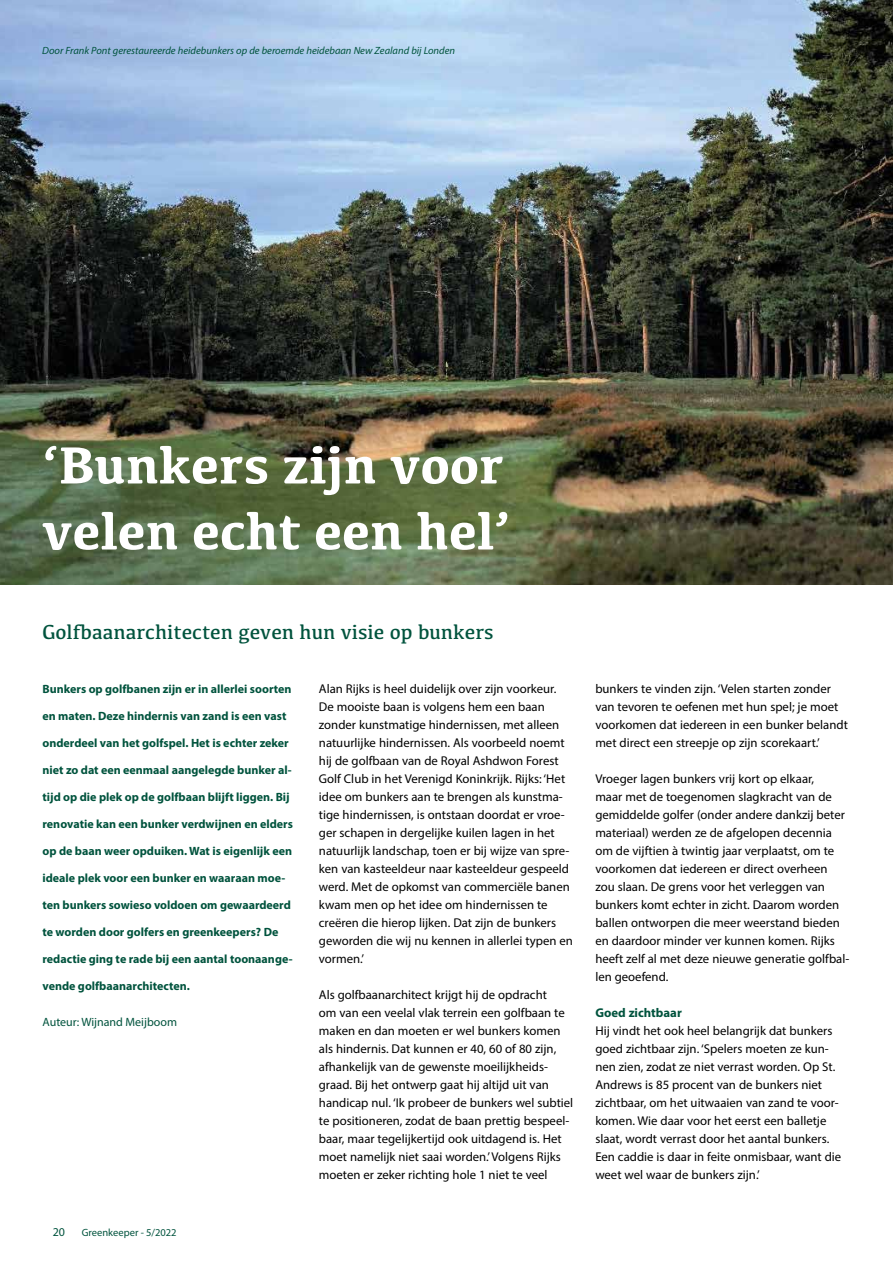
<style>
.page{position:relative;width:893px;height:1263px;background:#fff}
.page>*{position:absolute;margin:0;border:0;box-sizing:border-box;transform-origin:0 0}
.t1{font:700 54px/66px "Kefa";color:#fff}
.t2{font:21px "Kefa";color:#00533d}
.t3{font:12.75px/18px "Myriad Pro";color:#000}
.t4{font:700 12.75px "Myriad Pro";color:#00533d}
.t5{font:700 12px "Myriad Pro";color:#00533d}
.t6{font:12px "Myriad Pro";color:#00533d}
.t7{font:italic 10.5px "Myriad Pro";color:#00533d}
.t8{font:10.5px "Myriad Pro";color:#00533d}
</style>
<div class="page">
<img style="left:0;top:0;width:893px;height:585px">
<p class="t7" style="left:42px;top:44px;width:414px">Door Frank Pont gerestaureerde heidebunkers op de beroemde heidebaan New Zealand bij Londen</p>
<h1 class="t1" style="left:42px;top:429px;width:470px">‘Bunkers zijn voor velen echt een hel’</h1>
<h2 class="t2" style="left:42px;top:619px;width:453px">Golfbaanarchitecten geven hun visie op bunkers</h2>
<p class="t5" style="left:43px;top:681px;width:251px">Bunkers op golfbanen zijn er in allerlei soorten</p>
<p class="t5" style="left:43px;top:708px;width:245px">en maten. Deze hindernis van zand is een vast</p>
<p class="t5" style="left:43px;top:735px;width:248px">onderdeel van het golfspel. Het is echter zeker</p>
<p class="t5" style="left:43px;top:762px;width:251px">niet zo dat een eenmaal aangelegde bunker al-</p>
<p class="t5" style="left:43px;top:789px;width:249px">tijd op die plek op de golfbaan blijft liggen. Bij</p>
<p class="t5" style="left:43px;top:816px;width:252px">renovatie kan een bunker verdwijnen en elders</p>
<p class="t5" style="left:43px;top:843px;width:251px">op de baan weer opduiken. Wat is eigenlijk een</p>
<p class="t5" style="left:43px;top:870px;width:244px">ideale plek voor een bunker en waaraan moe-</p>
<p class="t5" style="left:43px;top:897px;width:250px">ten bunkers sowieso voldoen om gewaardeerd</p>
<p class="t5" style="left:43px;top:924px;width:237px">te worden door golfers en greenkeepers? De</p>
<p class="t5" style="left:43px;top:951px;width:252px">redactie ging te rade bij een aantal toonaange-</p>
<p class="t5" style="left:43px;top:978px;width:149px">vende golfbaanarchitecten.</p>
<p class="t6" style="left:43px;top:1015px;width:136px">Auteur: Wijnand Meijboom</p>
<p class="t6" style="left:53px;top:1224px;width:14px">20</p>
<p class="t8" style="left:82px;top:1226px;width:96px">Greenkeeper - 5/2022</p>
<p class="t3" style="left:319px;top:680px;width:256px">Alan Rijks is heel duidelijk over zijn voorkeur.<br>De mooiste baan is volgens hem een baan zonder kunstmatige hindernissen, met alleen natuurlijke hindernissen. Als voorbeeld noemt hij de golfbaan van de Royal Ashdwon Forest Golf Club in het Verenigd Koninkrijk. Rijks: ‘Het idee om bunkers aan te brengen als kunstma&shy;tige hindernissen, is ontstaan doordat er vroe&shy;ger schapen in dergelijke kuilen lagen in het natuurlijk landschap, toen er bij wijze van spre&shy;ken van kasteeldeur naar kasteeldeur gespeeld werd. Met de opkomst van commerciële banen kwam men op het idee om hindernissen te creëren die hierop lijken. Dat zijn de bunkers geworden die wij nu kennen in allerlei typen en vormen.’</p>
<p class="t3" style="left:319px;top:986px;width:256px">Als golfbaanarchitect krijgt hij de opdracht<br>om van een veelal vlak terrein een golfbaan te maken en dan moeten er wel bunkers komen als hindernis. Dat kunnen er 40, 60 of 80 zijn, afhankelijk van de gewenste moeilijkheids&shy;graad. Bij het ontwerp gaat hij altijd uit van handicap nul. ‘Ik probeer de bunkers wel subtiel te positioneren, zodat de baan prettig bespeel&shy;baar, maar tegelijkertijd ook uitdagend is. Het moet namelijk niet saai worden.’ Volgens Rijks moeten er zeker richting hole 1 niet te veel</p>
<p class="t3" style="left:595px;top:680px;width:254px">bunkers te vinden zijn. ‘Velen starten zonder van tevoren te oefenen met hun spel; je moet voorkomen dat iedereen in een bunker belandt met direct een streepje op zijn scorekaart.’</p>
<p class="t3" style="left:595px;top:770px;width:256px">Vroeger lagen bunkers vrij kort op elkaar,<br>maar met de toegenomen slagkracht van de gemiddelde golfer (onder andere dankzij beter materiaal) werden ze de afgelopen decennia om de vijftien à twintig jaar verplaatst, om te voorkomen dat iedereen er direct overheen zou slaan. De grens voor het verleggen van bunkers komt echter in zicht. Daarom worden ballen ontworpen die meer weerstand bieden en daardoor minder ver kunnen komen. Rijks heeft zelf al met deze nieuwe generatie golfbal&shy;len geoefend.</p>
<p class="t4" style="left:595px;top:1005px;width:88px">Goed zichtbaar</p>
<p class="t3" style="left:595px;top:1022px;width:247px">Hij vindt het ook heel belangrijk dat bunkers goed zichtbaar zijn. ‘Spelers moeten ze kun&shy;nen zien, zodat ze niet verrast worden. Op St.<br>Andrews is 85 procent van de bunkers niet zichtbaar, om het uitwaaien van zand te voor&shy;komen. Wie daar voor het eerst een balletje slaat, wordt verrast door het aantal bunkers.<br>Een caddie is daar in feite onmisbaar, want die weet wel waar de bunkers zijn.’</p>
</div>
